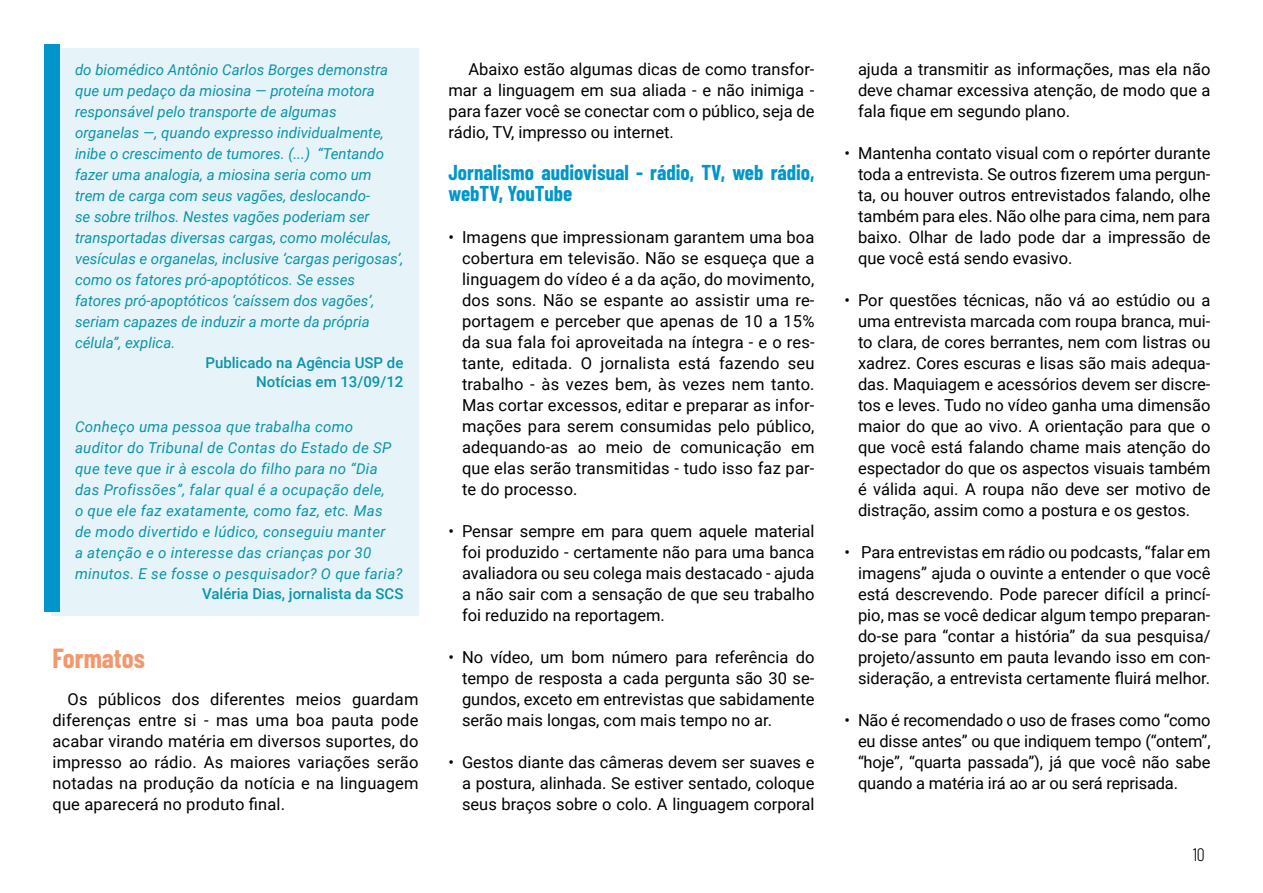
<style>
.page{position:relative;width:1263px;height:893px;background:#fff}
.page>*{position:absolute;margin:0;border:0;box-sizing:border-box;transform-origin:0 0}
.t1{font:700 27px "Barlow Condensed";color:#f3986d}
.t2{font:700 21px/21px "Barlow Condensed";color:#0096ca}
.t3{font:300 18px "Barlow Condensed";color:#000}
.t4{font:16.5px/21px "Roboto";color:#000;text-align:justify}
.t5{font:italic 15px/21px "Roboto";color:#0a94aa}
.t6{font:italic 15px/21px "Roboto";letter-spacing:.02em;color:#0a94aa}
.t7{font:500 15px/19.5px "Roboto";color:#0a94aa;text-align:right}
</style>
<div class="page">
<div style="left:51px;top:48px;width:367px;height:567px;background:#e6f4f9"></div>
<div style="left:44px;top:44px;width:16px;height:567px;background:#0096ca"></div>
<p class="t5" style="left:75px;top:59px;width:330px">do biomédico Antônio Carlos Borges demonstra que um pedaço da miosina — proteína motora responsável pelo transporte de algumas organelas —, quando expresso individualmente, inibe o crescimento de tumores. (...) “Tentando fazer uma analogia, a miosina seria como um trem de carga com seus vagões, deslocando-<br>se sobre trilhos. Nestes vagões poderiam ser transportadas diversas cargas, como moléculas, vesículas e organelas, inclusive ‘cargas perigosas’, como os fatores pró-apoptóticos. Se esses fatores pró-apoptóticos ‘caíssem dos vagões’, seriam capazes de induzir a morte da própria célula”, explica.</p>
<p class="t7" style="left:205px;top:352px;width:199px">Publicado na Agência USP de<br>Notícias em 13/09/12</p>
<p class="t6" style="left:75px;top:416px;width:329px">Conheço uma pessoa que trabalha como auditor do Tribunal de Contas do Estado de SP que teve que ir à escola do filho para no “Dia das Profissões”, falar qual é a ocupação dele,<br>o que ele faz exatamente, como faz, etc. Mas de modo divertido e lúdico, conseguiu manter<br>a atenção e o interesse das crianças por 30 minutos. E se fosse o pesquisador? O que faria?</p>
<p class="t7" style="left:202px;top:583px;width:203px">Valéria Dias, jornalista da SCS</p>
<h1 class="t1" style="left:52px;top:642px;width:94px">Formatos</h1>
<p class="t4" style="left:53px;top:688px;width:367px;text-indent:15px">Os públicos dos diferentes meios guardam diferenças entre si - mas uma boa pauta pode acabar virando matéria em diversos suportes, do impresso ao rádio. As maiores variações serão notadas na produção da notícia e na linguagem que aparecerá no produto final.</p>
<p class="t4" style="left:448px;top:58px;width:367px;text-indent:20px">Abaixo estão algumas dicas de como transfor&shy;mar a linguagem em sua aliada - e não inimiga - para fazer você se conectar com o público, seja de rádio, TV, impresso ou internet.</p>
<p class="t2" style="left:448px;top:161px;width:367px">Jornalismo audiovisual - rádio, TV, web rádio, webTV, YouTube</p>
<p class="t4" style="left:462px;top:226px;width:354px;text-indent:-13px">• Imagens que impressionam garantem uma boa cobertura em televisão. Não se esqueça que a linguagem do vídeo é a da ação, do movimento, dos sons. Não se espante ao assistir uma re&shy;portagem e perceber que apenas de 10 a 15% da sua fala foi aproveitada na íntegra - e o res&shy;tante, editada. O jornalista está fazendo seu trabalho - às vezes bem, às vezes nem tanto.<br>Mas cortar excessos, editar e preparar as infor&shy;mações para serem consumidas pelo público, adequando-as ao meio de comunicação em que elas serão transmitidas - tudo isso faz par&shy;te do processo.</p>
<p class="t4" style="left:462px;top:520px;width:354px;text-indent:-13px">• Pensar sempre em para quem aquele material foi produzido - certamente não para uma banca avaliadora ou seu colega mais destacado - ajuda a não sair com a sensação de que seu trabalho foi reduzido na reportagem.</p>
<p class="t4" style="left:462px;top:646px;width:354px;text-indent:-13px">• No vídeo, um bom número para referência do tempo de resposta a cada pergunta são 30 se&shy;gundos, exceto em entrevistas que sabidamente serão mais longas, com mais tempo no ar.</p>
<p class="t4" style="left:462px;top:751px;width:354px;text-indent:-13px">• Gestos diante das câmeras devem ser suaves e a postura, alinhada. Se estiver sentado, coloque seus braços sobre o colo. A linguagem corporal</p>
<p class="t4" style="left:858px;top:58px;width:354px">ajuda a transmitir as informações, mas ela não deve chamar excessiva atenção, de modo que a fala fique em segundo plano.</p>
<p class="t4" style="left:858px;top:142px;width:354px;text-indent:-13px">• Mantenha contato visual com o repórter durante toda a entrevista. Se outros fizerem uma pergun&shy;ta, ou houver outros entrevistados falando, olhe também para eles. Não olhe para cima, nem para baixo. Olhar de lado pode dar a impressão de que você está sendo evasivo.</p>
<p class="t4" style="left:858px;top:289px;width:354px;text-indent:-13px">• Por questões técnicas, não vá ao estúdio ou a uma entrevista marcada com roupa branca, mui&shy;to clara, de cores berrantes, nem com listras ou xadrez. Cores escuras e lisas são mais adequa&shy;das. Maquiagem e acessórios devem ser discre&shy;tos e leves. Tudo no vídeo ganha uma dimensão maior do que ao vivo. A orientação para que o que você está falando chame mais atenção do espectador do que os aspectos visuais também é válida aqui. A roupa não deve ser motivo de distração, assim como a postura e os gestos.</p>
<p class="t4" style="left:858px;top:541px;width:354px;text-indent:-13px">• Para entrevistas em rádio ou podcasts, “falar em imagens” ajuda o ouvinte a entender o que você está descrevendo. Pode parecer difícil a princí&shy;pio, mas se você dedicar algum tempo preparan&shy;do-se para “contar a história” da sua pesquisa/ projeto/assunto em pauta levando isso em con&shy;sideração, a entrevista certamente fluirá melhor.</p>
<p class="t4" style="left:858px;top:709px;width:354px;text-indent:-13px">• Não é recomendado o uso de frases como “como eu disse antes” ou que indiquem tempo (“ontem”, “hoje”, “quarta passada”), já que você não sabe quando a matéria irá ao ar ou será reprisada.</p>
<p class="t3" style="left:1193px;top:844px;width:13px">10</p>
</div>
